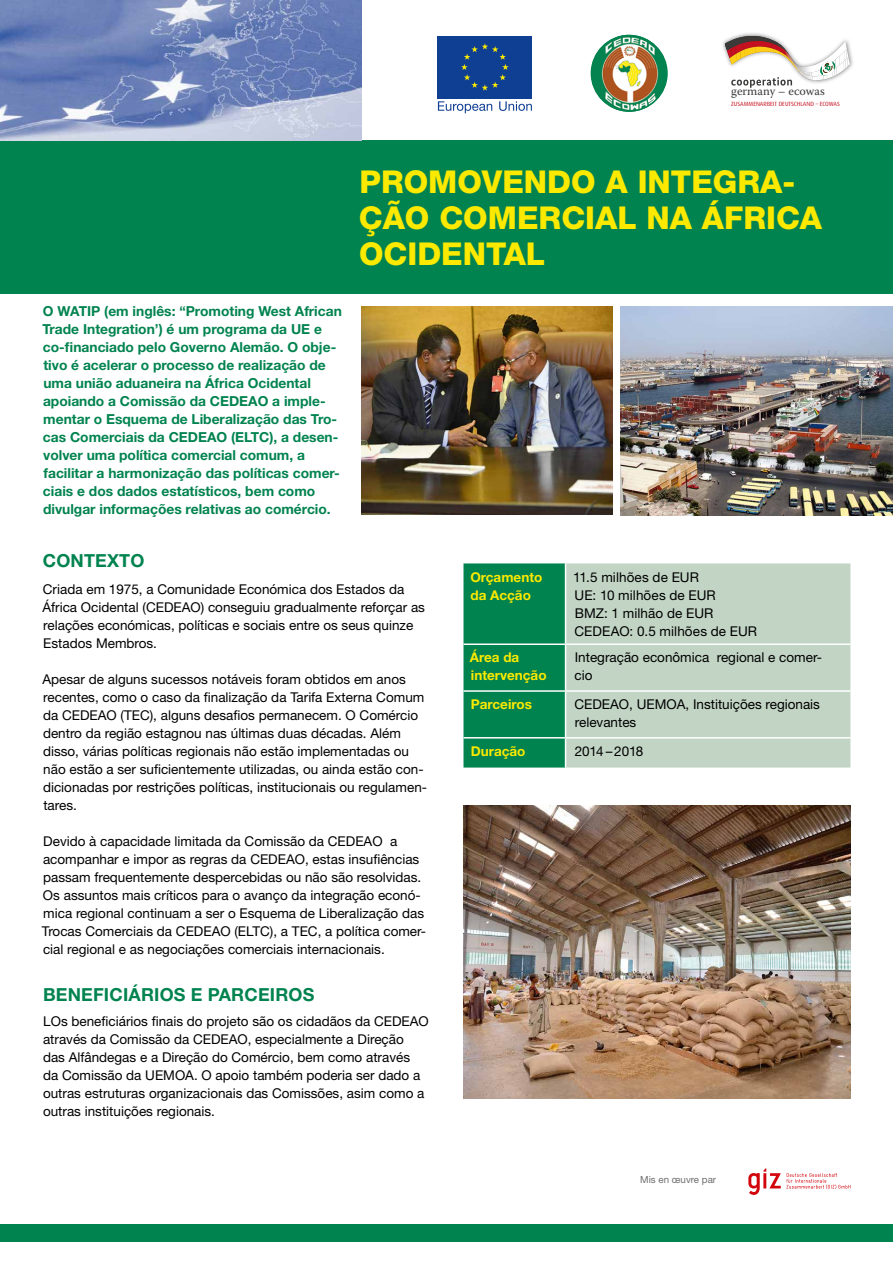
<style>
.page{position:relative;width:893px;height:1263px;background:#fff}
.page>*{position:absolute;margin:0;border:0;box-sizing:border-box;transform-origin:0 0}
.t1{font:800 31.5px/36px "Helvetica Neue LT Pro";color:#fce900}
.t2{font:700 18px "Helvetica Neue LT Pro";letter-spacing:.01em;color:#00834f}
.t3{font:700 13.8px/18px "Helvetica Neue LT Pro";color:#00834f}
.t4{font:13.5px/18px "Helvetica Neue LT Pro";color:#000}
.t5{font:700 13.5px/18px "Helvetica Neue LT Pro";color:#fce900}
.t6{font:13.5px "Helvetica Neue LT Pro";letter-spacing:-.02em;color:#000}
.t7{font:12.15px "Warnock Pro";color:#3a3a39}
.t8{font:9.75px "Helvetica Neue LT Pro";color:#6e6e6e}
.t9{font:6px "Dax";color:#c51120}
</style>
<div class="page">
<div style="left:0;top:140px;width:893px;height:153px;background:#00834f"></div>
<img style="left:0;top:0;width:361px;height:140px">
<svg style="left:748px;top:1168px;width:102px;height:27px"></svg>
<img style="left:463px;top:805px;width:387px;height:293px">
<img style="left:361px;top:306px;width:251px;height:208px">
<img style="left:621px;top:306px;width:272px;height:209px">
<div style="left:0;top:1225px;width:893px;height:17px;background:#00834f"></div>
<div style="left:436px;top:34px;width:98px;height:66px;background:linear-gradient(to bottom,#fff,#fff)"></div>
<div style="left:438px;top:36px;width:94px;height:63px;background:#0f3f93"></div>
<svg style="left:461px;top:43px;width:48px;height:48px"></svg>
<svg style="left:438px;top:101px;width:94px;height:12px"></svg>
<img style="left:591px;top:35px;width:76px;height:77px">
<div style="left:591px;top:35px;width:77px;height:77px;border:2px solid #00834f;border-radius:50%"></div>
<div style="left:721px;top:32px;width:134px;height:53px;background:#000;opacity:.51"></div>
<svg style="left:724px;top:36px;width:126px;height:52px"></svg>
<div style="left:566px;top:563px;width:284px;height:204px;background:#c2d5c5"></div>
<hr style="left:566px;top:643px;width:284px;height:2px;background:#fff">
<hr style="left:566px;top:690px;width:284px;height:2px;background:#fff">
<hr style="left:566px;top:737px;width:284px;height:1px;background:#fff">
<div style="left:463px;top:563px;width:103px;height:204px;background:#00834f"></div>
<p class="t7" style="left:731px;top:84px;width:95px">germany – ecowas</p>
<p class="t9" style="left:731px;top:100px;width:110px">ZUSAMMENARBEIT DEUTSCHLAND – ECOWAS</p>
<h1 class="t1" style="left:359px;top:163px;width:465px">PROMOVENDO A INTEGRA-<br>ÇÃO COMERCIAL NA ÁFRICA<br>OCI</h1>
<h1 class="t1" style="left:417px;top:235px;width:129px">DENTAL</h1>
<p class="t3" style="left:42px;top:302px;width:301px">O WATIP (em inglês: “Promoting West African Trade Integration’) é um programa da UE e co-financiado pelo Governo Alemão. O obje&shy;tivo é acelerar o processo de realização de uma união aduaneira na África Ocidental apoiando a Comissão da CEDEAO a imple&shy;mentar o Esquema de Liberalização das Tro&shy;cas Comerciais da CEDEAO (ELTC), a desen&shy;volver uma política comercial comum, a facilitar a harmonização das políticas comer&shy;ciais e dos dados estatísticos, bem como divulgar informações relativas ao comércio.</p>
<h2 class="t2" style="left:43px;top:549px;width:90px">Co ntexto</h2>
<p class="t4" style="left:42px;top:580px;width:384px">Criada em 1975, a Comunidade Económica dos Estados da África Ocidental (CEDEAO) conseguiu gradualmente reforçar as relações económicas, políticas e sociais entre os seus quinze Estados Membros.</p>
<p class="t4" style="left:42px;top:670px;width:386px">Apesar de alguns sucessos notáveis foram obtidos em anos recentes, como o caso da finalização da Tarifa Externa Comum da CEDEAO (TEC), alguns desafios permanecem. O Comércio dentro da região estagnou nas últimas duas décadas. Além disso, várias políticas regionais não estão implementadas ou não estão a ser suficientemente utilizadas, ou ainda estão con&shy;dicionadas por restrições políticas, institucionais ou regulamen&shy;tares.</p>
<p class="t4" style="left:42px;top:832px;width:386px">Devido à capacidade limitada da Comissão da CEDEAO a acompanhar e impor as regras da CEDEAO, estas insufiências passam frequentemente despercebidas ou não são resolvidas.<br>Os assuntos mais críticos para o avanço da integração econó&shy;mica regional continuam a ser o Esquema de Liberalização das Trocas Comerciais da CEDEAO (ELTC), a TEC, a política comer&shy;cial regional e as negociações comerciais internacionais.</p>
<h2 class="t2" style="left:43px;top:983px;width:71px">Beneficiá</h2>
<h2 class="t2" style="left:141px;top:983px;width:175px">rios e Parcei ros</h2>
<p class="t4" style="left:43px;top:1012px;width:387px">LOs beneficiários finais do projeto são os cidadãos da CEDEAO através da Comissão da CEDEAO, especialmente a Direção das Alfândegas e a Direção do Comércio, bem como através<br>da Comissão da UEMOA. O apoio também poderia ser dado a outras estruturas organizacionais das Comissões, asim como a outras instituições regionais.</p>
<p class="t5" style="left:470px;top:567px;width:73px">Orçamento da Acção</p>
<p class="t4" style="left:573px;top:567px;width:185px">11.5 milhões de EUR<br>UE: 10 milhões de EUR<br>BMZ: 1 milhão de EUR<br>CEDEAO: 0.5 milhões de EUR</p>
<p class="t5" style="left:470px;top:648px;width:78px">Área da intervenção</p>
<p class="t4" style="left:575px;top:648px;width:249px">Integração econômica regional e comer&shy;cio</p>
<p class="t5" style="left:471px;top:695px;width:63px">Parceiros</p>
<p class="t4" style="left:574px;top:695px;width:247px">CEDEAO, UEMOA, Instituições regionais relevantes</p>
<p class="t5" style="left:471px;top:742px;width:56px">Duração</p>
<p class="t6" style="left:575px;top:743px;width:70px">2014 –2018</p>
<p class="t8" style="left:640px;top:1173px;width:77px">Mis en œuvre par</p>
</div>
